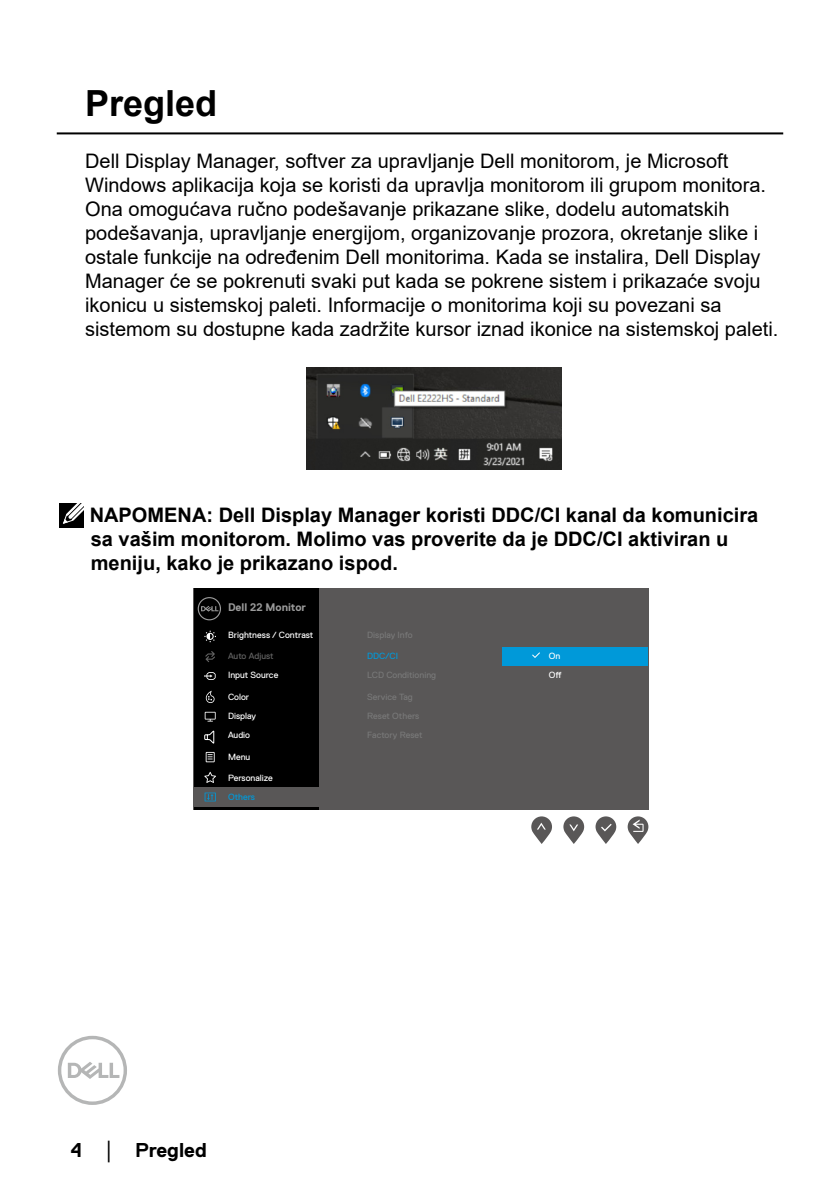
<style>
.page{position:relative;width:840px;height:1191px;background:#fff}
.page>*{position:absolute;margin:0;border:0;box-sizing:border-box;transform-origin:0 0}
.t1{font:700 36px "Arial";color:#000}
.t2{font:20px/24px "Arial";color:#000}
.t3{font:700 20px/24px "Arial";color:#000}
.t4{font:700 20px "Dell Replica";color:#000}
.t5{font:700 11px "Dell Replica";color:#9b9b9b}
.t6{font:9px/18.4px "Dell Replica";color:#fff}
.t7{font:9px/19px "Dell Replica";color:#787878}
.t8{font:9px "Dell Replica";color:#0099d9}
.t9{font:9px "Dell Replica";color:#646464}
.s1{font-family:"Times New Roman";font-weight:400;font-size:18px}
</style>
<div class="page">
<svg style="left:58px;top:1035px;width:69px;height:70px"></svg>
<hr style="left:57px;top:132px;width:725px;height:2px;background:#000">
<img style="left:306px;top:367px;width:255px;height:102px">
<div style="left:60px;top:503px;width:24px;height:24px;background:#000"></div>
<svg style="left:63px;top:503px;width:21px;height:21px"></svg>
<svg style="left:627px;top:816px;width:21px;height:28px"></svg>
<svg style="left:563px;top:816px;width:21px;height:28px"></svg>
<svg style="left:531px;top:816px;width:20px;height:28px"></svg>
<svg style="left:595px;top:816px;width:21px;height:28px"></svg>
<div style="left:193px;top:588px;width:456px;height:221px;background:#595757"></div>
<div style="left:193px;top:588px;width:125px;height:221px;background:#000"></div>
<div style="left:193px;top:787px;width:125px;height:20px;background:#595757"></div>
<svg style="left:197px;top:597px;width:24px;height:23px"></svg>
<svg style="left:204px;top:630px;width:12px;height:12px"></svg>
<svg style="left:205px;top:651px;width:10px;height:11px"></svg>
<svg style="left:206px;top:690px;width:8px;height:13px"></svg>
<svg style="left:204px;top:712px;width:11px;height:9px"></svg>
<svg style="left:205px;top:752px;width:9px;height:10px"></svg>
<svg style="left:204px;top:772px;width:12px;height:11px"></svg>
<svg style="left:204px;top:792px;width:12px;height:9px"></svg>
<svg style="left:204px;top:672px;width:11px;height:8px"></svg>
<svg style="left:204px;top:730px;width:10px;height:13px"></svg>
<div style="left:502px;top:647px;width:145px;height:19px;background:#0099d9"></div>
<svg style="left:532px;top:652px;width:7px;height:6px"></svg>
<h1 class="t1" style="left:85px;top:78px;width:134px">Pregled</h1>
<p class="t2" style="left:85px;top:149px;width:694px">Dell Display Manager, softver za upravljanje Dell monitorom, je Microsoft Windows aplikacija koja se koristi da upravlja monitorom ili grupom monitora.<br>Ona omogućava ručno podešavanje prikazane slike, dodelu automatskih podešavanja, upravljanje energijom, organizovanje prozora, okretanje slike i ostale funkcije na određenim Dell monitorima. Kada se instalira, Dell Display Manager će se pokrenuti svaki put kada se pokrene sistem i prikazaće svoju ikonicu u sistemskoj paleti. Informacije o monitorima koji su povezani sa sistemom su dostupne kada zadržite kursor iznad ikonice na sistemskoj paleti.</p>
<p class="t3" style="left:90px;top:503px;width:669px">NAPOMENA: Dell Display Manager koristi DDC/CI kanal da komunicira sa vašim monitorom. Molimo vas proverite da je DDC/CI aktiviran u meniju, kako je prikazano ispod.</p>
<p class="t5" style="left:228px;top:601px;width:79px">Dell 22 Monitor</p>
<p class="t6" style="left:228px;top:626px;width:87px">Brightness / Contrast</p>
<p class="t9" style="left:228px;top:650px;width:47px">Auto Adjust</p>
<p class="t6" style="left:228px;top:665px;width:52px">Input Source</p>
<p class="t6" style="left:228px;top:688px;width:29px">Color<br>Display</p>
<p class="t6" style="left:228px;top:747px;width:24px">Menu</p>
<p class="t7" style="left:367px;top:625px;width:47px">Display Info</p>
<p class="t8" style="left:367px;top:651px;width:32px">DDC/CI</p>
<p class="t7" style="left:367px;top:665px;width:70px">LCD Conditioning</p>
<p class="t7" style="left:367px;top:687px;width:57px">Service Tag<br>Reset Others<br>Factory Reset</p>
<p class="t6" style="left:548px;top:646px;width:14px;line-height:19.2px">On<br>Off</p>
<p class="t6" style="left:228px;top:726px;width:24px">Audio</p>
<p class="t6" style="left:228px;top:768px;width:46px">Personalize</p>
<p class="t8" style="left:228px;top:792px;width:29px">Others</p>
<p class="t4" style="left:71px;top:1139px;width:137px">4 <span class="s1">│</span> Pregled</p>
</div>
